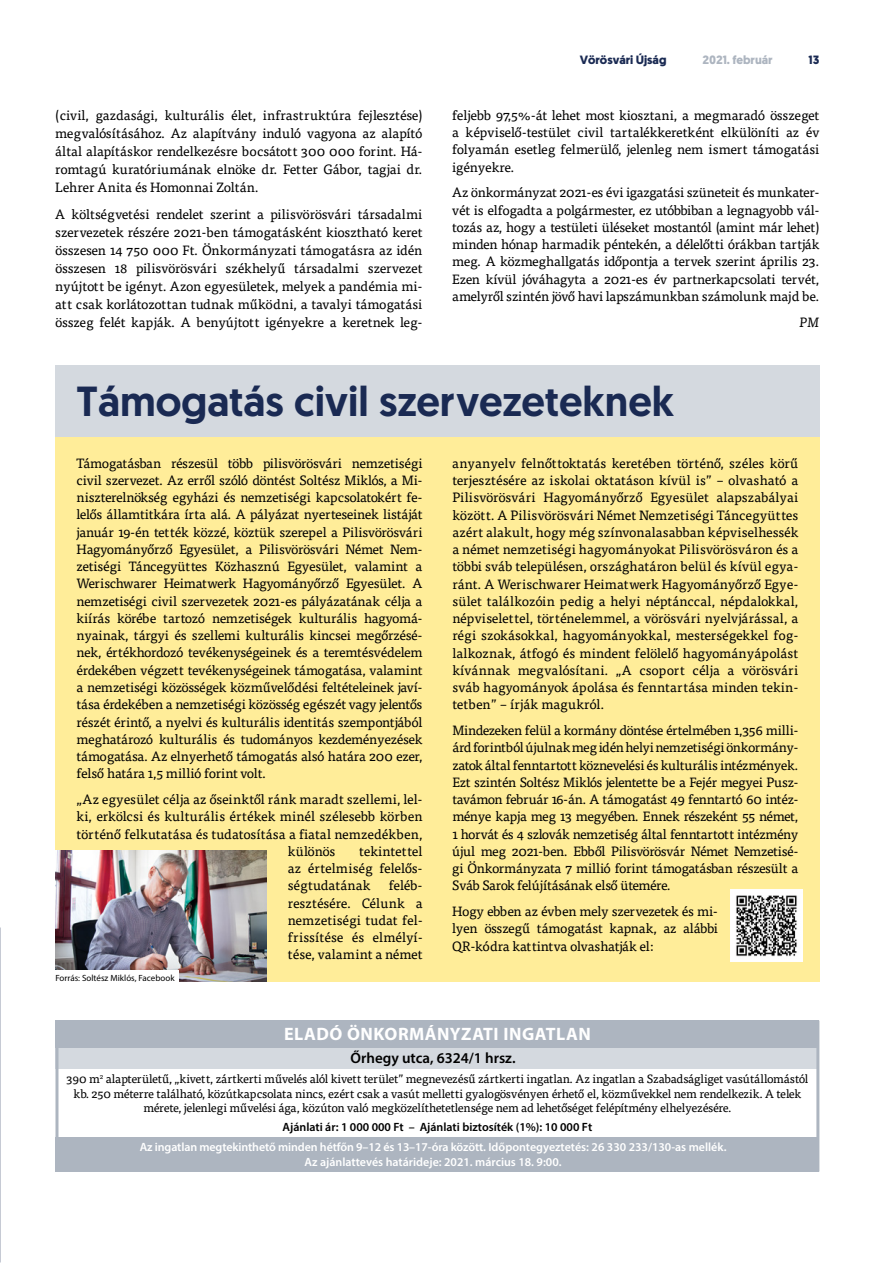
<style>
.page{position:relative;width:893px;height:1263px;background:#fff}
.page>*{position:absolute;margin:0;border:0;box-sizing:border-box;transform-origin:0 0}
.t1{font:500 42px "Geomanist";color:#1a2a53}
.t2{font:700 18px "Myriad Pro";letter-spacing:.03em;color:#fff}
.t3{font:600 15px "Myriad Pro";color:#000}
.t4{font:13.5px/17.2px "Tisa Pro";letter-spacing:-.005em;color:#000;text-align:justify}
.t5{font:13.5px "Tisa Pro";letter-spacing:.02em;color:#000}
.t6{font:13.5px "Tisa Pro";letter-spacing:-.025em;color:#000}
.t7{font:italic 13.5px "Tisa Pro";color:#000}
.t8{font:12px/14.4px "Tisa Pro";letter-spacing:-.025em;color:#000;text-align:center}
.t9{font:600 12px/14.4px "Myriad Pro";color:#fff;text-align:center}
.t10{font:600 12px "Myriad Pro";color:#000}
.t11{font:700 12px "Geomanist";color:#1a2a53}
.t12{font:700 12px "Geomanist";color:#adb5c0}
.t13{font:9px "Myriad Pro";color:#000}
</style>
<div class="page">
<div style="left:55px;top:1047px;width:764px;height:21px;background:#d4d9df"></div>
<div style="left:55px;top:1020px;width:764px;height:28px;background:#adb5c0"></div>
<div style="left:55px;top:1020px;width:764px;height:151px;border:3px solid #adb5c0"></div>
<div style="left:55px;top:1137px;width:764px;height:34px;background:#adb5c0"></div>
<div style="left:55px;top:437px;width:764px;height:544px;background:#ffed99"></div>
<div style="left:55px;top:365px;width:764px;height:72px;background:#d4d9df"></div>
<img style="left:730px;top:890px;width:72px;height:72px">
<img style="left:55px;top:851px;width:211px;height:130px">
<div style="left:54px;top:970px;width:125px;height:12px;background:#fff"></div>
<p class="t4" style="left:55px;top:105px;width:369px;line-height:18px">(civil, gazdasági, kulturális élet, infrastruktúra fejlesztése) megvalósításához. Az alapítvány induló vagyona az alapító által alapításkor rendelkezésre bocsátott 300 000 forint. Há&shy;romtagú kuratóriumának elnöke dr. Fetter Gábor, tagjai dr.<br>Lehrer Anita és Homonnai Zoltán.</p>
<p class="t4" style="left:55px;top:204px;width:369px;line-height:18px">A költségvetési rendelet szerint a pilisvörösvári társadalmi szervezetek részére 2021-ben támogatásként kiosztható keret összesen 14 750 000 Ft. Önkormányzati támogatásra az idén összesen 18 pilisvörösvári székhelyű társadalmi szervezet nyújtott be igényt. Azon egyesületek, melyek a pandémia mi&shy;att csak korlátozottan tudnak működni, a tavalyi támogatási összeg felét kapják. A benyújtott igényekre a keretnek leg-</p>
<p class="t11" style="left:580px;top:52px;width:88px">Vörösvári Újság</p>
<p class="t12" style="left:702px;top:52px;width:72px">2021. február</p>
<p class="t11" style="left:808px;top:52px;width:12px">13</p>
<p class="t4" style="left:452px;top:106px;width:369px">feljebb 97,5%-át lehet most kiosztani, a megmaradó összeget a képviselő-testület civil tartalékkeretként elkülöníti az év folyamán esetleg felmerülő, jelenleg nem ismert támogatási igényekre.</p>
<p class="t4" style="left:452px;top:183px;width:369px">Az önkormányzat 2021-es évi igazgatási szüneteit és munkater&shy;vét is elfogadta a polgármester, ez utóbbiban a legnagyobb vál&shy;tozás az, hogy a testületi üléseket mostantól (amint már lehet) minden hónap harmadik péntekén, a délelőtti órákban tartják meg. A közmeghallgatás időpontja a tervek szerint április 23.<br>Ezen kívül jóváhagyta a 2021-es év partnerkapcsolati tervét, amelyről szintén jövő havi lapszámunkban számolunk majd be.</p>
<p class="t7" style="left:800px;top:312px;width:21px">PM</p>
<h1 class="t1" style="left:77px;top:373px;width:599px">Támogatás civil szervezeteknek</h1>
<p class="t4" style="left:77px;top:453px;width:347px">Támogatásban részesül több pilisvörösvári nemzetiségi civil szervezet. Az erről szóló döntést Soltész Miklós, a Mi&shy;niszterelnökség egyházi és nemzetiségi kapcsolatokért fe&shy;lelős államtitkára írta alá. A pályázat nyerteseinek listáját január 19-én tették közzé, köztük szerepel a Pilisvörösvári Hagyományőrző Egyesület, a Pilisvörösvári Német Nem&shy;zetiségi Táncegyüttes Közhasznú Egyesület, valamint a Werischwarer Heimatwerk Hagyományőrző Egyesület. A nemzetiségi civil szervezetek 2021-es pályázatának célja a kiírás körébe tartozó nemzetiségek kulturális hagyomá&shy;nyainak, tárgyi és szellemi kulturális kincsei megőrzésé&shy;nek, értékhordozó tevékenységeinek és a teremtésvédelem érdekében végzett tevékenységeinek támogatása, valamint a nemzetiségi közösségek közművelődési feltételeinek javí&shy;tása érdekében a nemzetiségi közösség egészét vagy jelentős részét érintő, a nyelvi és kulturális identitás szempontjából meghatározó kulturális és tudományos kezdeményezések támogatása. Az elnyerhető támogatás alsó határa 200 ezer, felső határa 1,5 millió forint volt.</p>
<p class="t5" style="left:77px;top:789px;width:347px">„Az egyesület célja az őseinktől ránk maradt szellemi, lel-</p>
<p class="t5" style="left:77px;top:807px;width:347px">ki, erkölcsi és kulturális értékek minél szélesebb körben</p>
<p class="t4" style="left:77px;top:824px;width:347px">történő felkutatása és tudatosítása a fiatal nemzedékben,</p>
<p class="t6" style="left:288px;top:841px;width:49px">különös</p>
<p class="t4" style="left:288px;top:842px;width:136px;text-indent:71px">tekintettel az értelmiség felelős&shy;ségtudatának</p>
<p class="t4" style="left:288px;top:876px;width:136px;text-indent:101px">feléb&shy;resztésére. Célunk a nemzetiségi tudat fel&shy;frissítése és elmélyí&shy;tése, valamint a német</p>
<p class="t13" style="left:55px;top:972px;width:121px">Forrás: Soltész Miklós, Facebook</p>
<p class="t4" style="left:452px;top:454px;width:347px">anyanyelv felnőttoktatás keretében történő, széles körű terjesztésére az iskolai oktatáson kívül is” – olvasható a Pilisvörösvári Hagyományőrző Egyesület alapszabályai között. A Pilisvörösvári Német Nemzetiségi Táncegyüttes azért alakult, hogy még színvonalasabban képviselhessék a német nemzetiségi hagyományokat Pilisvörösváron és a többi sváb településen, országhatáron belül és kívül egya&shy;ránt. A Werischwarer Heimatwerk Hagyományőrző Egye&shy;sület találkozóin pedig a helyi néptánccal, népdalokkal, népviselettel, történelemmel, a vörösvári nyelvjárással, a régi szokásokkal, hagyományokkal, mesterségekkel fog&shy;lalkoznak, átfogó és mindent felölelő hagyomány-ápolást kívánnak megvalósítani. „A csoport célja a vörösvári sváb hagyományok ápolása és fenntartása minden tekin&shy;tetben” – írják magukról.</p>
<p class="t4" style="left:452px;top:721px;width:347px">Mindezeken felül a kormány döntése értelmében 1,356 milli&shy;árd forintból újulnak meg idén helyi nemzetiségi önkormány&shy;zatok által fenntartott köznevelési és kulturális intézmények.<br>Ezt szintén Soltész Miklós jelentette be a Fejér megyei Pusz&shy;tavámon február 16-án. A támogatást 49 fenntartó 60 intéz&shy;ménye kapja meg 13 megyében. Ennek részeként 55 német, 1 horvát és 4 szlovák nemzetiség által fenntartott intézmény újul meg 2021-ben. Ebből Pilisvörösvár Német Nemzetisé&shy;gi Önkormányzata 7 millió forint támogatásban részesült a Sváb Sarok felújításának első ütemére.</p>
<p class="t4" style="left:452px;top:902px;width:267px">Hogy ebben az évben mely szervezetek és mi&shy;lyen összegű támogatást kapnak, az alábbi QR-kódra kattintva olvashatják el:</p>
<h2 class="t2" style="left:284px;top:1022px;width:308px">ELADÓ ÖNKORMÁNYZATI INGATLAN</h2>
<p class="t3" style="left:351px;top:1049px;width:166px">Őrhegy utca, 6324/1 hrsz.</p>
<p class="t8" style="left:66px;top:1071px;width:743px">390 m<sup>2</sup> alapterületű, „kivett, zártkerti művelés alól kivett terület” megnevezésű zártkerti ingatlan. Az ingatlan a Szabadságliget vasútállomástól kb. 250 méterre található, közútkapcsolata nincs, ezért csak a vasút melletti gyalogösvényen érhető el, közművekkel nem rendelkezik. A telek mérete, jelenlegi művelési ága, közúton való megközelíthetetlensége nem ad lehetőséget felépítmény elhelyezésére.</p>
<p class="t10" style="left:283px;top:1119px;width:311px">Ajánlati ár: 1 000 000 Ft – Ajánlati biztosíték (1%): 10 000 Ft</p>
<p class="t9" style="left:140px;top:1140px;width:588px">Az ingatlan megtekinthető minden hétfőn 9–12 és 13–17-óra között. Időpontegyeztetés: 26 330 233/130-as mellék.<br>Az ajánlattevés határideje: 2021. március 18. 9:00.</p>
</div>
